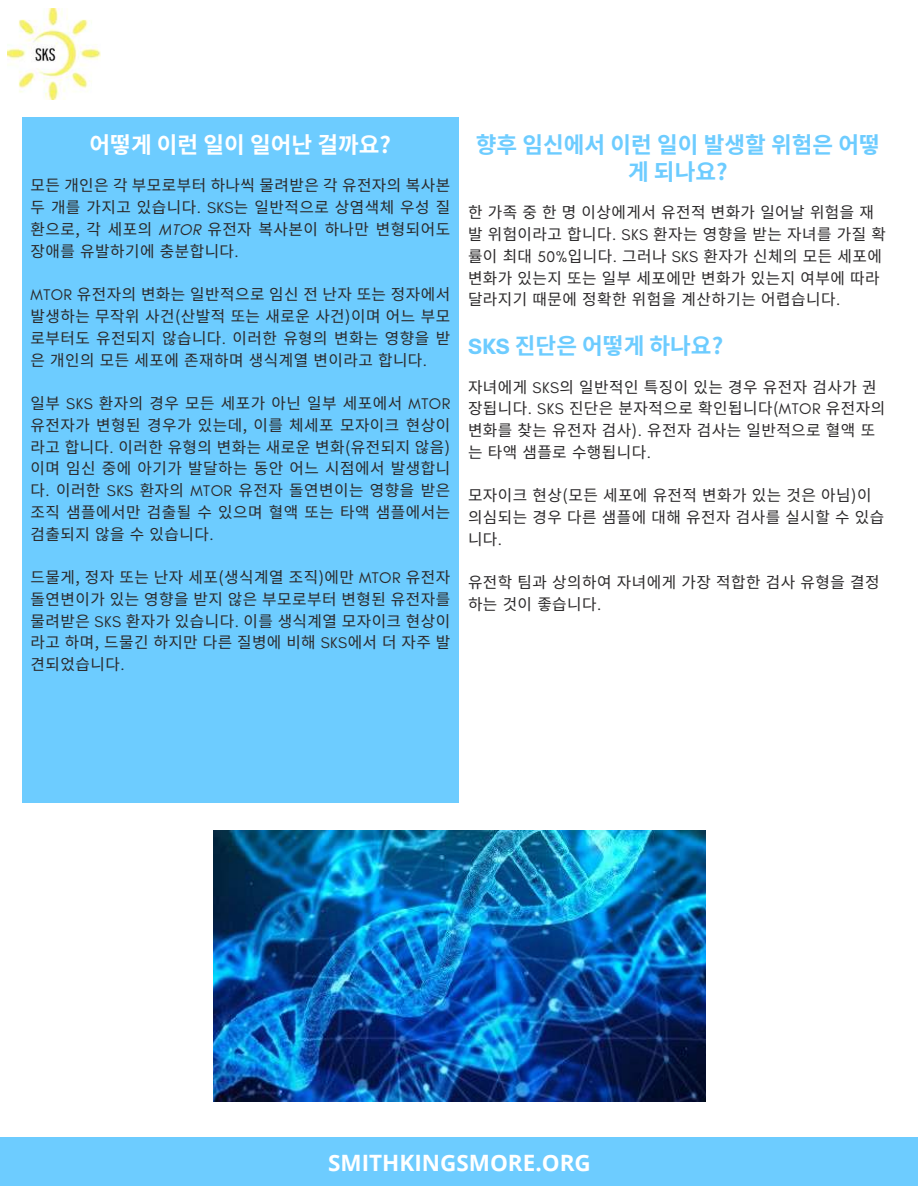
<style>
.page{position:relative;width:919px;height:1187px;background:#fff}
.page>*{position:absolute;margin:0;border:0;box-sizing:border-box;transform-origin:0 0}
.t1{font:700 22.5px/27px "Noto Sans KR";color:#6dccff;text-align:center}
.t2{font:700 22.5px "Open Sans";color:#fff}
.t3{font:700 22.5px "Noto Sans KR";color:#fff}
.t4{font:15.75px/21.8px "Noto Sans KR";letter-spacing:.03em;color:#2b292a;text-align:justify}
.s1{font-family:"Glacial Indifference"}
.s2{font-family:"Glacial Indifference";font-style:italic}
.s3{font-family:"Glacial Indifference";font-size:10.95px}
</style>
<div class="page">
<div style="left:0;top:1136px;width:917px;height:49px;background:#6dccff"></div>
<img style="left:7px;top:9px;width:93px;height:91px">
<img style="left:213px;top:830px;width:492px;height:270px">
<div style="left:22px;top:117px;width:436px;height:685px;background:#6dccff"></div>
<h1 class="t3" style="left:90px;top:132px;width:303px">어떻게 이런 일이 일어난 걸까요?</h1>
<p class="t4" style="left:31px;top:175px;width:421px">모든 개인은 각 부모로부터 하나씩 물려받은 각 유전자의 복사본 두 개를 가지고 있습니다<span class="s1">. SKS</span>는 일반적으로 상염색체 우성 질 환으로, 각 세포의 <span class="s2">MTOR</span> 유전자 복사본이 하나만 변형되어도 장애를 유발하기에 충분합니다<span class="s1">.</span></p>
<p class="t4" style="left:31px;top:284px;width:421px"><span class="s1">MTOR</span> 유전자의 변화는 일반적으로 임신 전 난자 또는 정자에서 발생하는 무작위 사건(산발적 또는 새로운 사건)이며 어느 부모 로부터도 유전되지 않습니다<span class="s1">.</span> 이러한 유형의 변화는 영향을 받 은 개인의 모든 세포에 존재하며 생식계열 변이라고 합니다<span class="s1">.</span></p>
<p class="t4" style="left:31px;top:392px;width:421px">일부 <span class="s1">SKS</span> 환자의 경우 모든 세포가 아닌 일부 세포에서 <span class="s1">MTOR </span>유전자가 변형된 경우가 있는데, 이를 체세포 모자이크 현상이 라고 합니다<span class="s1">.</span> 이러한 유형의 변화는 새로운 변화(유전되지 않음) 이며 임신 중에 아기가 발달하는 동안 어느 시점에서 발생합니 다<span class="s1">.</span> 이러한 <span class="s1">SKS</span> 환자의 <span class="s1">MTOR</span> 유전자 돌연변이는 영향을 받은 조직 샘플에서만 검출될 수 있으며 혈액 또는 타액 샘플에서는 검출되지 않을 수 있습니다<span class="s1">.</span></p>
<p class="t4" style="left:31px;top:566px;width:421px">드물게, 정자 또는 난자 세포(생식계열 조직)에만 <span class="s1">MTOR</span> 유전자 돌연변이가 있는 영향을 받지 않은 부모로부터 변형된 유전자를 물려받은 <span class="s1">SKS</span> 환자가 있습니다<span class="s1">.</span> 이를 생식계열 모자이크 현상이 라고 하며, 드물긴 하지만 다른 질병에 비해 <span class="s1">SKS</span>에서 더 자주 발 견되었습니다<span class="s1">.</span></p>
<h1 class="t1" style="left:476px;top:131px;width:405px">향후 임신에서 이런 일이 발생할 위험은 어떻 게 되나요?</h1>
<p class="t4" style="left:468px;top:202px;width:419px;text-align:left">한 가족 중 한 명 이상에게서 유전적 변화가 일어날 위험을 재 발 위험이라고 합니다<span class="s1">. SKS</span> 환자는 영향을 받는 자녀를 가질 확 률이 최대 <span class="s1">50%</span>입니다<span class="s1">.</span> 그러나 <span class="s1">SKS</span> 환자가 신체의 모든 세포에 변화가 있는지 또는 일부 세포에만 변화가 있는지 여부에 따라 달라지기 때문에 정확한 위험을 계산하기는 어렵습니다<span class="s1">.</span></p>
<h1 class="t1" style="left:468px;top:332px;width:257px"><span class="s3">SKS</span> 진단은 어떻게 하나요?</h1>
<p class="t4" style="left:468px;top:376px;width:418px;text-align:left">자녀에게 <span class="s1">SKS</span>의 일반적인 특징이 있는 경우 유전자 검사가 권 장됩니다<span class="s1">. SKS</span> 진단은 분자적으로 확인됩니다(<span class="s1">MTOR</span> 유전자의 변화를 찾는 유전자 검사)<span class="s1">.</span> 유전자 검사는 일반적으로 혈액 또 는 타액 샘플로 수행됩니다<span class="s1">.</span></p>
<p class="t4" style="left:468px;top:485px;width:418px;text-align:left">모자이크 현상(모든 세포에 유전적 변화가 있는 것은 아님)이 의심되는 경우 다른 샘플에 대해 유전자 검사를 실시할 수 있습 니다<span class="s1">.</span></p>
<p class="t4" style="left:468px;top:572px;width:413px">유전학 팀과 상의하여 자녀에게 가장 적합한 검사 유형을 결정 하는 것이 좋습니다<span class="s1">.</span></p>
<h1 class="t2" style="left:328px;top:1150px;width:264px">SMITHKINGSMORE.ORG</h1>
</div>
